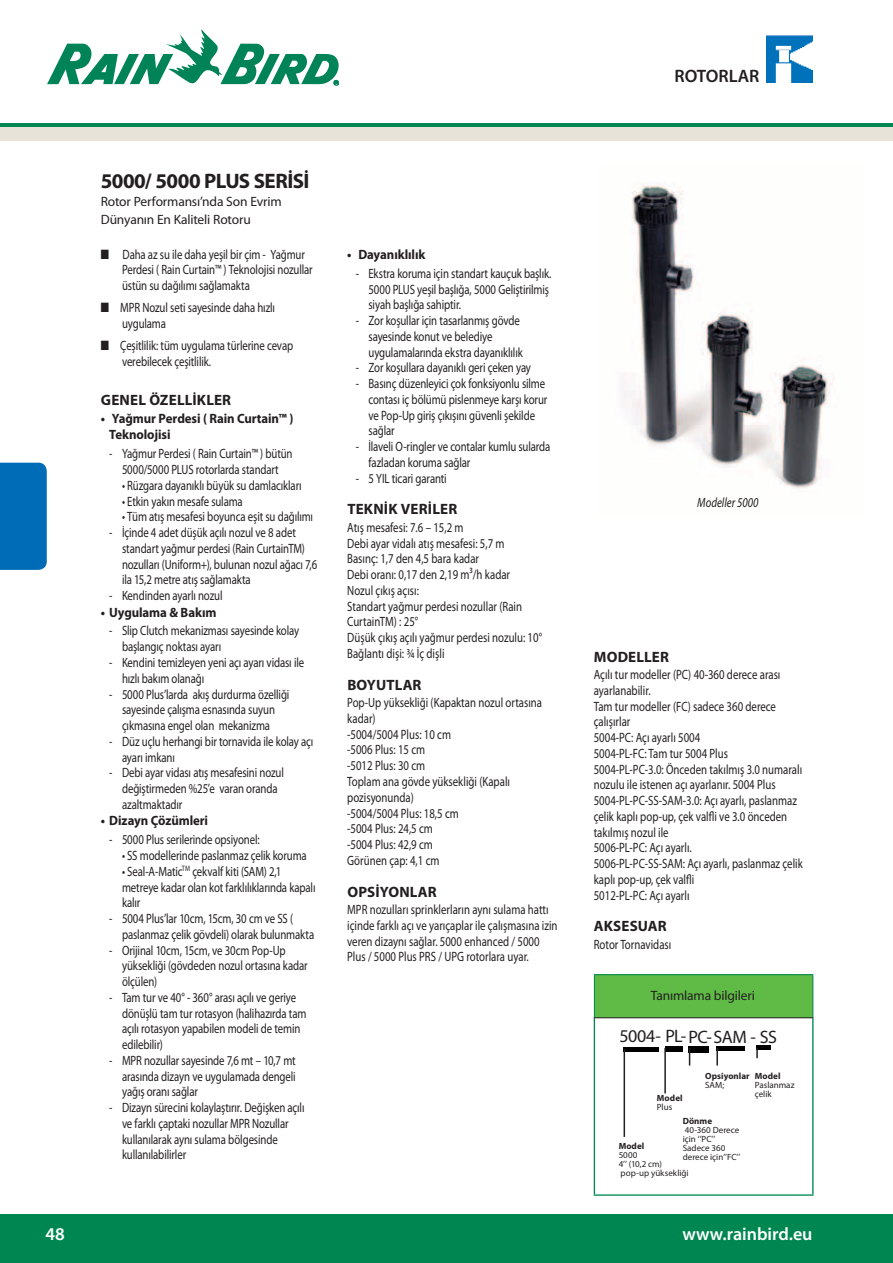
<style>
.page{position:relative;width:893px;height:1263px;background:#fff}
.page>*{position:absolute;margin:0;border:0;box-sizing:border-box;transform-origin:0 0}
.t1{font:700 21px "Myriad Pro";letter-spacing:-.03em;color:#231f20}
.t2{font:600 18px "Myriad Pro";color:#fff}
.t3{font:18px "Myriad Pro";letter-spacing:-.03em;color:#231f20}
.t4{font:600 18px "Myriad Pro";color:#231f20}
.t5{font:700 15px "Myriad Pro";letter-spacing:.01em;color:#231f20}
.t6{font:13.5px/15.8px "Myriad Pro";letter-spacing:-.01em;color:#231f20;scale:.8 1}
.t7{font:700 13.5px/16.5px "Myriad Pro";letter-spacing:-.005em;color:#231f20;scale:.95 1}
.t8{font:13.5px/18px "Myriad Pro";letter-spacing:-.01em;color:#231f20}
.t9{font:italic 13.5px "Myriad Pro";color:#231f20;scale:.8 1}
.t10{font:9px/9px "Myriad Pro";color:#231f20}
.t11{font:700 9px "Myriad Pro";letter-spacing:.005em;color:#231f20}
</style>
<div class="page">
<img style="left:766px;top:35px;width:46px;height:47px">
<svg style="left:47px;top:29px;width:292px;height:57px"></svg>
<div style="left:0;top:123px;width:893px;height:5px;background:#008751"></div>
<div style="left:0;top:127px;width:893px;height:14px;background:#e8e3d9"></div>
<div style="left:0;top:1215px;width:893px;height:48px;background:#008751"></div>
<div style="left:0;top:463px;width:47px;height:107px;background:#006bb6"></div>
<div style="left:594px;top:975px;width:219px;height:43px;background:#60bb46"></div>
<hr style="left:594px;top:1018px;width:1px;height:176px;background:#008751">
<hr style="left:812px;top:1018px;width:1px;height:176px;background:#008751">
<hr style="left:594px;top:1194px;width:219px;height:2px;background:#008751">
<hr style="left:594px;top:974px;width:219px;height:1px;background:#008751">
<hr style="left:594px;top:975px;width:1px;height:42px;background:#008751">
<hr style="left:812px;top:975px;width:1px;height:42px;background:#008751">
<hr style="left:594px;top:1017px;width:219px;height:1px;background:#231f20">
<div style="left:624px;top:1047px;width:35px;height:5px;background:#000"></div>
<div style="left:665px;top:1046px;width:18px;height:6px;background:#000"></div>
<div style="left:688px;top:1046px;width:21px;height:6px;background:#000"></div>
<hr style="left:717px;top:1046px;width:28px;height:4px;background:#000">
<hr style="left:756px;top:1046px;width:15px;height:4px;background:#000">
<hr style="left:624px;top:1049px;width:1px;height:88px;background:#231f20">
<hr style="left:664px;top:1048px;width:2px;height:45px;background:#231f20">
<svg style="left:689px;top:1048px;width:1px;height:17px"></svg>
<svg style="left:716px;top:1048px;width:2px;height:17px"></svg>
<svg style="left:756px;top:1048px;width:2px;height:10px"></svg>
<img style="left:622px;top:182px;width:213px;height:306px">
<h2 class="t2" style="left:45px;top:1223px;width:21px">48</h2>
<h1 class="t1" style="left:101px;top:167px;width:210px">5000/ 5000 PLUS SERİSİ</h1>
<p class="t8" style="left:101px;top:192px;width:182px">Rotor Performansı’nda Son Evrim<br>Dünyanın En Kaliteli Rotoru</p>
<p class="t6" style="left:122px;top:246px;width:240px;text-indent:-21px">■ Daha az su ile daha yeşil bir çim - Yağmur<br>Perdesi ( Rain Curtain™ ) Teknolojisi nozullar üstün su dağılımı sağlamakta</p>
<p class="t6" style="left:122px;top:300px;width:193px;text-indent:-21px">■ MPR Nozul seti sayesinde daha hızlı uygulama</p>
<p class="t6" style="left:122px;top:338px;width:216px;text-indent:-21px">■ Çeşitlilik: tüm uygulama türlerine cevap verebilecek çeşitlilik.</p>
<p class="t5" style="left:101px;top:390px;width:132px">GENEL ÖZELLİKLER</p>
<p class="t7" style="left:109px;top:409px;width:195px;text-indent:-9px">• Yağmur Perdesi ( Rain Curtain™ )<br>Teknolojisi</p>
<p class="t6" style="left:109px;top:446px;width:231px;text-align:center">- Yağmur Perdesi ( Rain Curtain™ ) bütün<br>5000/5000 PLUS rotorlarda standart</p>
<p class="t6" style="left:122px;top:477px;width:226px">• Rüzgara dayanıklı büyük su damlacıkları</p>
<p class="t6" style="left:122px;top:493px;width:153px">• Etkin yakın mesafe sulama</p>
<p class="t6" style="left:122px;top:509px;width:240px">• Tüm atış mesafesi boyunca eşit su dağılımı</p>
<p class="t6" style="left:122px;top:524px;width:246px;text-indent:-13px">- İçinde 4 adet düşük açılı nozul ve 8 adet standart yağmur perdesi (Rain CurtainTM) nozulları (Uniform+), bulunan nozul ağacı 7,6 ila 15,2 metre atış sağlamakta</p>
<p class="t6" style="left:109px;top:587px;width:143px">- Kendinden ayarlı nozul</p>
<p class="t7" style="left:101px;top:603px;width:123px">• Uygulama &amp; Bakım</p>
<p class="t6" style="left:122px;top:623px;width:223px;text-indent:-13px">- Slip Clutch mekanizması sayesinde kolay başlangıç noktası ayarı</p>
<p class="t6" style="left:122px;top:654px;width:229px;text-indent:-13px">- Kendini temizleyen yeni açı ayarı vidası ile hızlı bakım olanağı</p>
<p class="t6" style="left:109px;top:686px;width:227px;text-align:center">- 5000 Plus’larda akış durdurma özelliği sayesinde çalışma esnasında suyun çıkmasına engel olan mekanizma</p>
<p class="t6" style="left:122px;top:733px;width:241px;text-indent:-13px">- Düz uçlu herhangi bir tornavida ile kolay açı ayarı imkanı</p>
<p class="t6" style="left:122px;top:765px;width:204px;text-indent:-13px">- Debi ayar vidası atış mesafesini nozul değiştirmeden %25’e varan oranda azaltmaktadır</p>
<p class="t7" style="left:101px;top:812px;width:115px">• Dizayn Çözümleri</p>
<p class="t6" style="left:109px;top:832px;width:190px">- 5000 Plus serilerinde opsiyonel:</p>
<p class="t6" style="left:122px;top:847px;width:232px">• SS modellerinde paslanmaz çelik koruma</p>
<p class="t6" style="left:122px;top:863px;width:243px">• Seal-A-Matic<sup>TM</sup> çekvalf kiti (SAM) 2,1 metreye kadar olan kot farklılıklarında kapalı kalır</p>
<p class="t6" style="left:122px;top:910px;width:242px;text-indent:-13px">- 5004 Plus’lar 10cm, 15cm, 30 cm ve SS ( paslanmaz çelik gövdeli) olarak bulunmakta</p>
<p class="t6" style="left:122px;top:942px;width:234px;text-indent:-13px">- Orijinal 10cm, 15cm, ve 30cm Pop-Up yüksekliği (gövdeden nozul ortasına kadar ölçülen)</p>
<p class="t6" style="left:122px;top:989px;width:232px;text-indent:-13px">- Tam tur ve 40° - 360° arası açılı ve geriye dönüşlü tam tur rotasyon (halihazırda tam açılı rotasyon yapabilen modeli de temin edilebilir)</p>
<p class="t6" style="left:122px;top:1052px;width:219px;text-align:justify;text-indent:-13px">- MPR nozullar sayesinde 7,6 mt – 10,7 mt arasında dizayn ve uygulamada dengeli yağış oranı sağlar</p>
<p class="t6" style="left:122px;top:1099px;width:230px;text-indent:-13px">- Dizayn sürecini kolaylaştırır. Değişken açılı ve farklı çaptaki nozullar MPR Nozullar kullanılarak aynı sulama bölgesinde kullanılabilirler</p>
<p class="t7" style="left:347px;top:246px;width:84px">• Dayanıklılık</p>
<p class="t6" style="left:368px;top:265px;width:230px;text-indent:-13px">- Ekstra koruma için standart kauçuk başlık.<br>5000 PLUS yeşil başlığa, 5000 Geliştirilmiş siyah başlığa sahiptir.</p>
<p class="t6" style="left:368px;top:313px;width:194px;text-indent:-13px">- Zor koşullar için tasarlanmış gövde sayesinde konut ve belediye uygulamalarında ekstra dayanıklılık</p>
<p class="t6" style="left:356px;top:360px;width:221px">- Zor koşullara dayanıklı geri çeken yay</p>
<p class="t6" style="left:368px;top:376px;width:225px;text-indent:-13px">- Basınç düzenleyici çok fonksiyonlu silme contası iç bölümü pislenmeye karşı korur ve Pop-Up giriş çıkışını güvenli şekilde sağlar</p>
<p class="t6" style="left:368px;top:439px;width:229px;text-indent:-13px">- İlaveli O-ringler ve contalar kumlu sularda fazladan koruma sağlar</p>
<p class="t6" style="left:356px;top:470px;width:115px">- 5 YIL ticari garanti</p>
<p class="t5" style="left:347px;top:500px;width:111px">TEKNİK VERİLER</p>
<p class="t6" style="left:347px;top:519px;width:245px">Atış mesafesi: 7.6 – 15,2 m<br>Debi ayar vidalı atış mesafesi: 5,7 m<br>Basınç: 1,7 den 4,5 bara kadar<br>Debi oranı: 0,17 den 2,19 m³/h kadar<br>Nozul çıkış açısı:<br>Standart yağmur perdesi nozullar (Rain<br>CurtainTM) : 25°<br>Düşük çıkış açılı yağmur perdesi nozulu: 10°<br>Bağlantı dişi: ¾ İç dişli</p>
<p class="t5" style="left:347px;top:675px;width:20px">Boyutlar</p>
<p class="t6" style="left:347px;top:695px;width:245px">Pop-Up yüksekliği (Kapaktan nozul ortasına kadar)<br>-5004/5004 Plus: 10 cm<br>-5006 Plus: 15 cm<br>-5012 Plus: 30 cm<br>Toplam ana gövde yüksekliği (Kapalı pozisyonunda)<br>-5004/5004 Plus: 18,5 cm<br>-5004 Plus: 24,5 cm<br>-5004 Plus: 42,9 cm<br>Görünen çap: 4,1 cm</p>
<p class="t5" style="left:347px;top:882px;width:91px">OPSİYONLAR</p>
<p class="t6" style="left:347px;top:901px;width:264px">MPR nozulları sprinklerların aynı sulama hattı içinde farklı açı ve yarıçaplar ile çalışmasına izin veren dizaynı sağlar. 5000 enhanced / 5000<br>Plus / 5000 Plus PRS / UPG rotorlara uyar.</p>
<h2 class="t4" style="left:674px;top:65px;width:86px">ROTORLAR</h2>
<p class="t9" style="left:697px;top:494px;width:78px">Modeller 5000</p>
<p class="t5" style="left:594px;top:647px;width:77px">MODELLER</p>
<p class="t6" style="left:594px;top:666px;width:263px">Açılı tur modeller (PC) 40-360 derece arası ayarlanabilir.<br>Tam tur modeller (FC) sadece 360 derece çalışırlar<br>5004-PC: Açı ayarlı 5004<br>5004-PL-FC: Tam tur 5004 Plus<br>5004-PL-PC-3.0: Önceden takılmış 3.0 numaralı nozulu ile istenen açı ayarlanır. 5004 Plus<br>5004-PL-PC-SS-SAM-3.0: Açı ayarlı, paslanmaz çelik kaplı pop-up, çek valfli ve 3.0 önceden takılmış nozul ile<br>5006-PL-PC: Açı ayarlı.<br>5006-PL-PC-SS-SAM: Açı ayarlı, paslanmaz çelik kaplı pop-up, çek valfli<br>5012-PL-PC: Açı ayarlı</p>
<p class="t5" style="left:594px;top:916px;width:74px">AKSESUAR</p>
<p class="t6" style="left:594px;top:936px;width:99px">Rotor Tornavidası</p>
<p class="t8" style="left:651px;top:986px;width:106px">Tanımlama bilgileri</p>
<h2 class="t3" style="left:619px;top:1025px;width:159px">5004- PL-PC-SAM - SS</h2>
<p class="t11" style="left:657px;top:1092px;width:27px">Model</p>
<p class="t10" style="left:657px;top:1103px;width:17px">Plus</p>
<p class="t11" style="left:705px;top:1070px;width:46px">Opsiyonlar</p>
<p class="t10" style="left:705px;top:1080px;width:20px">SAM;</p>
<p class="t11" style="left:755px;top:1070px;width:27px">Model</p>
<p class="t10" style="left:755px;top:1080px;width:41px">Paslanmaz çelik</p>
<p class="t11" style="left:683px;top:1115px;width:31px">Dönme</p>
<p class="t10" style="left:683px;top:1125px;width:59px">40-360 Derece için ‘’PC’’<br>Sadece 360 derece için’’FC’’</p>
<p class="t11" style="left:619px;top:1140px;width:27px">Model</p>
<p class="t10" style="left:619px;top:1150px;width:72px">5000<br>4’’ (10,2 cm) pop-up yüksekliği</p>
<h2 class="t2" style="left:682px;top:1220px;width:132px">www.rainbird.eu</h2>
</div>
